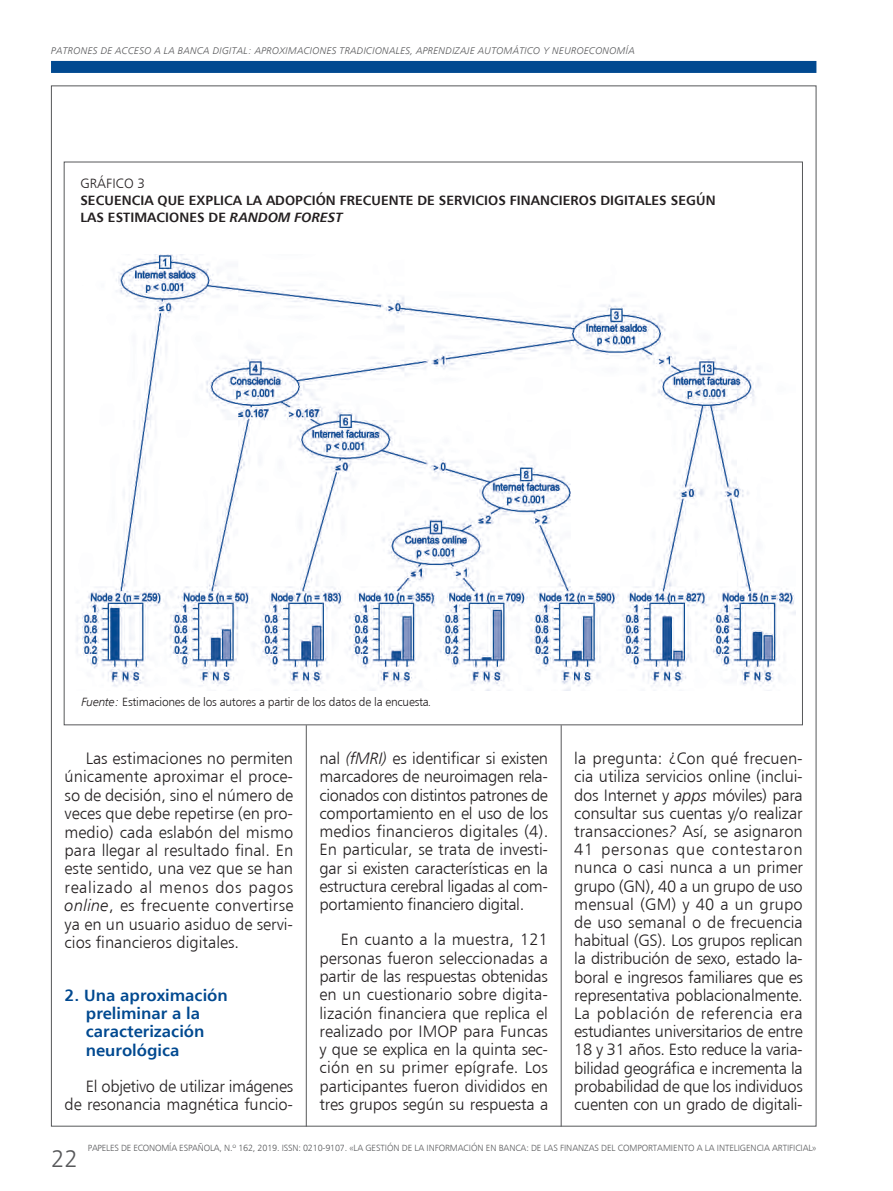
<style>
.page{position:relative;width:893px;height:1191px;background:#fff}
.page>*{position:absolute;margin:0;border:0;box-sizing:border-box;transform-origin:0 0}
.t1{font:24px "Humanist 777 BT Light B";color:#57585a}
.t2{font:16.5px/18.1px "Humanist 777 BT Light B";letter-spacing:-.015em;color:#231f20;text-align:justify}
.CAB_1{font:16.5px/18.5px "Humanist 777 BT Bold B";color:#014990}
.t3{font:13.5px/17.2px "Humanist 777 BT Bold B";letter-spacing:.005em;color:#231f20}
.t4{font:13.5px "Humanist 777 BT Light B";letter-spacing:.015em;color:#231f20}
.t5{font:12px "Humanist 777 BT Light B";letter-spacing:-.02em;color:#231f20}
.t6{font:9.75px "Humanist 777 BT Light Italic B";letter-spacing:.02em;color:#57585a}
.t7{font:9px "Humanist 777 BT Light B";letter-spacing:-.005em;color:#57585a}
.s1{font-family:"Humanist 777 BT Bold Italic B"}
.s2{font-family:"Humanist 777 BT Light Italic B"}
</style>
<div class="page">
<div style="left:51px;top:61px;width:765px;height:12px;background:#014990"></div>
<hr style="left:561px;top:725px;width:1px;height:401px;background:#57585a">
<hr style="left:306px;top:725px;width:1px;height:401px;background:#57585a">
<img style="left:76px;top:254px;width:719px;height:436px">
<p class="t6" style="left:51px;top:45px;width:585px">PATRONES DE ACCESO A LA BANCA DIGITAL: APROXIMACIONES TRADICIONALES, APRENDIZAJE AUTOMÁTICO Y NEUROECONOMÍA</p>
<p class="t4" style="left:80px;top:175px;width:66px">GRÁFICO 3</p>
<p class="t3" style="left:80px;top:191px;width:637px">SECUENCIA QUE EXPLICA LA ADOPCIÓN FRECUENTE DE SERVICIOS FINANCIEROS DIGITALES SEGÚN<br>LAS ESTIMACIONES DE <span class="s1">RANDOM FOREST</span></p>
<p class="t5" style="left:82px;top:694px;width:352px"><span class="s2">Fuente:</span> Estimaciones de los autores a partir de los datos de la encuesta<span class="s2">.</span></p>
<p class="t2" style="left:65px;top:748px;width:230px;text-indent:21px">Las estimaciones no permiten únicamente aproximar el proce&shy;so de decisión, sino el número de veces que debe repetirse (en pro&shy;medio) cada eslabón del mismo para llegar al resultado final. En este sentido, una vez que se han realizado al menos dos pagos <span class="s2">online</span>, es frecuente convertirse ya en un usuario asiduo de servi&shy;cios financieros digitales.</p>
<p class="CAB_1" style="left:86px;top:985px;width:143px;text-indent:-21px">2. Una aproximación preliminar a la caracterización neurológica</p>
<p class="t2" style="left:65px;top:1076px;width:230px;text-align:right">El objetivo de utilizar imágenes de resonancia magnética funcio-</p>
<p class="t2" style="left:320px;top:749px;width:230px">nal <span class="s2">(fMRI)</span> es identificar si existen marcadores de neuroimagen rela&shy;cionados con distintos patrones de comportamiento en el uso de los medios financieros digitales (4).<br>En particular, se trata de investi&shy;gar si existen características en la estructura cerebral ligadas al com&shy;portamiento financiero digital.</p>
<p class="t2" style="left:320px;top:930px;width:230px;text-indent:21px">En cuanto a la muestra, 121 personas fueron seleccionadas a partir de las respuestas obtenidas en un cuestionario sobre digita&shy;lización financiera que replica el realizado por IMOP para Funcas y que se explica en la quinta sec&shy;ción en su primer epígrafe. Los participantes fueron divididos en tres grupos según su respuesta a</p>
<p class="t2" style="left:574px;top:749px;width:230px">la pregunta: ¿Con qué frecuen&shy;cia utiliza servicios online (inclui&shy;dos Internet y <span class="s2">apps</span> móviles) para consultar sus cuentas y/o realizar transacciones<span class="s2">?</span> Así, se asignaron 41 personas que contestaron nunca o casi nunca a un primer grupo (GN), 40 a un grupo de uso mensual (GM) y 40 a un grupo de uso semanal o de frecuencia habitual (GS). Los grupos replican la distribución de sexo, estado la&shy;boral e ingresos familiares que es representativa poblacionalmente.<br>La población de referencia era estudiantes universitarios de entre 18 y 31 años. Esto reduce la varia&shy;bilidad geográfica e incrementa la probabilidad de que los individuos cuenten con un grado de digitali-</p>
<h1 class="t1" style="left:51px;top:1143px;width:28px">22</h1>
<p class="t7" style="left:88px;top:1142px;width:730px">PAPELES DE ECONOMÍA ESPAÑOLA, N.º 162, 2019. ISSN: 0210-9107. «LA GESTIÓN DE LA INFORMACIÓN EN BANCA: DE LAS FINANZAS DEL COMPORTAMIENTO A LA INTELIGENCIA ARTIFICIAL»</p>
</div>
